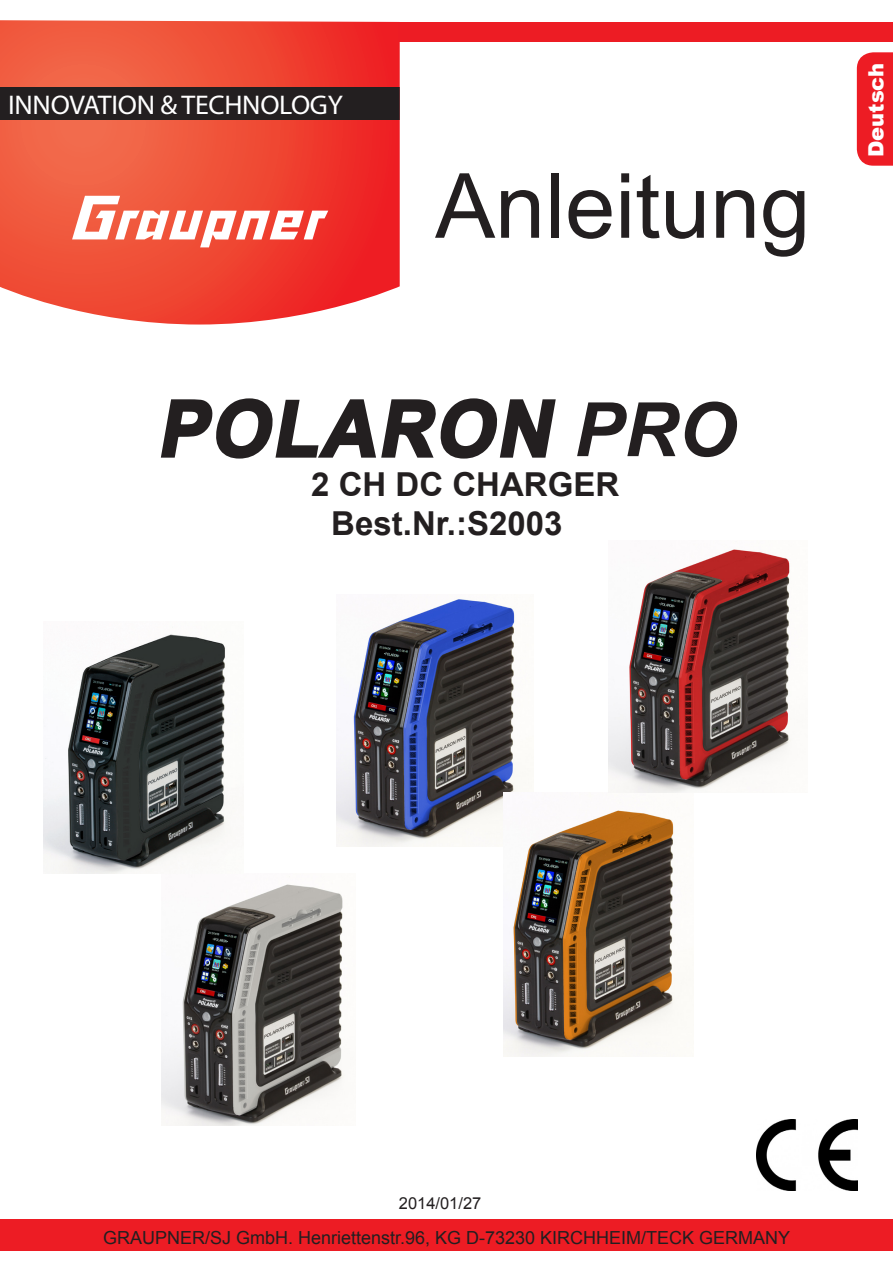
<style>
.page{position:relative;width:893px;height:1263px;background:#fff}
.page>*{position:absolute;margin:0;border:0;box-sizing:border-box;transform-origin:0 0}
.t1{font:90px "Arial";color:#231f20}
.t2{font:italic 700 77.25px "Arial";color:#231f20}
.t3{font:700 33px/39.6px "Arial";color:#231f20}
.t4{font:27.15px "Frutiger LT Std";letter-spacing:-.01em;color:#fff}
.t5{font:900 21px "Arial";color:#fff}
.t6{font:18px "Arial";color:#231f20}
.t7{font:16.5px "Arial";color:#231f20}
.s1{font-size:75px}
</style>
<div class="page">
<div style="left:0;top:1219px;width:892px;height:31px;background:#ed1c24"></div>
<svg style="left:160px;top:398px;width:396px;height:61px"></svg>
<div style="left:857px;top:52px;width:36px;height:114px;background:#ed1c24"></div>
<svg style="left:0;top:20px;width:400px;height:304px;background:#ef5140"></svg>
<svg style="left:72px;top:196px;width:256px;height:51px"></svg>
<div style="left:0;top:88px;width:400px;height:32px;background:#231f20"></div>
<div style="left:399px;top:22px;width:494px;height:20px;background:#ed1c24"></div>
<img style="left:162px;top:876px;width:182px;height:249px">
<img style="left:337px;top:599px;width:186px;height:247px">
<img style="left:503px;top:792px;width:179px;height:265px">
<img style="left:608px;top:549px;width:183px;height:243px">
<img style="left:44px;top:634px;width:183px;height:239px">
<img style="left:757px;top:1119px;width:100px;height:72px">
<h3 class="t4" style="left:8px;top:88px;width:336px">INNOVATION &amp; TECHNOLOGY</h3>
<h1 class="t1" style="left:435px;top:147px;width:377px">Anleitung</h1>
<h2 class="t2" style="left:157px;top:378px;width:581px">POLARON <span class="s1">PR O</span></h2>
<h3 class="t3" style="left:331px;top:465px;width:289px;text-indent:-20px">2 CH DC CHARGER<br>Best.Nr.:S2003</h3>
<p class="t5" style="left:861px;top:157px;width:96px;rotate:-90deg">Deutsch</p>
<p class="t7" style="left:399px;top:1193px;width:84px">2014/01/27</p>
<p class="t6" style="left:103px;top:1225px;width:689px">GRAUPNER/SJ GmbH. Henriettenstr.96, KG D-73230 KIRCHHEIM/TECK GERMANY</p>
</div>
